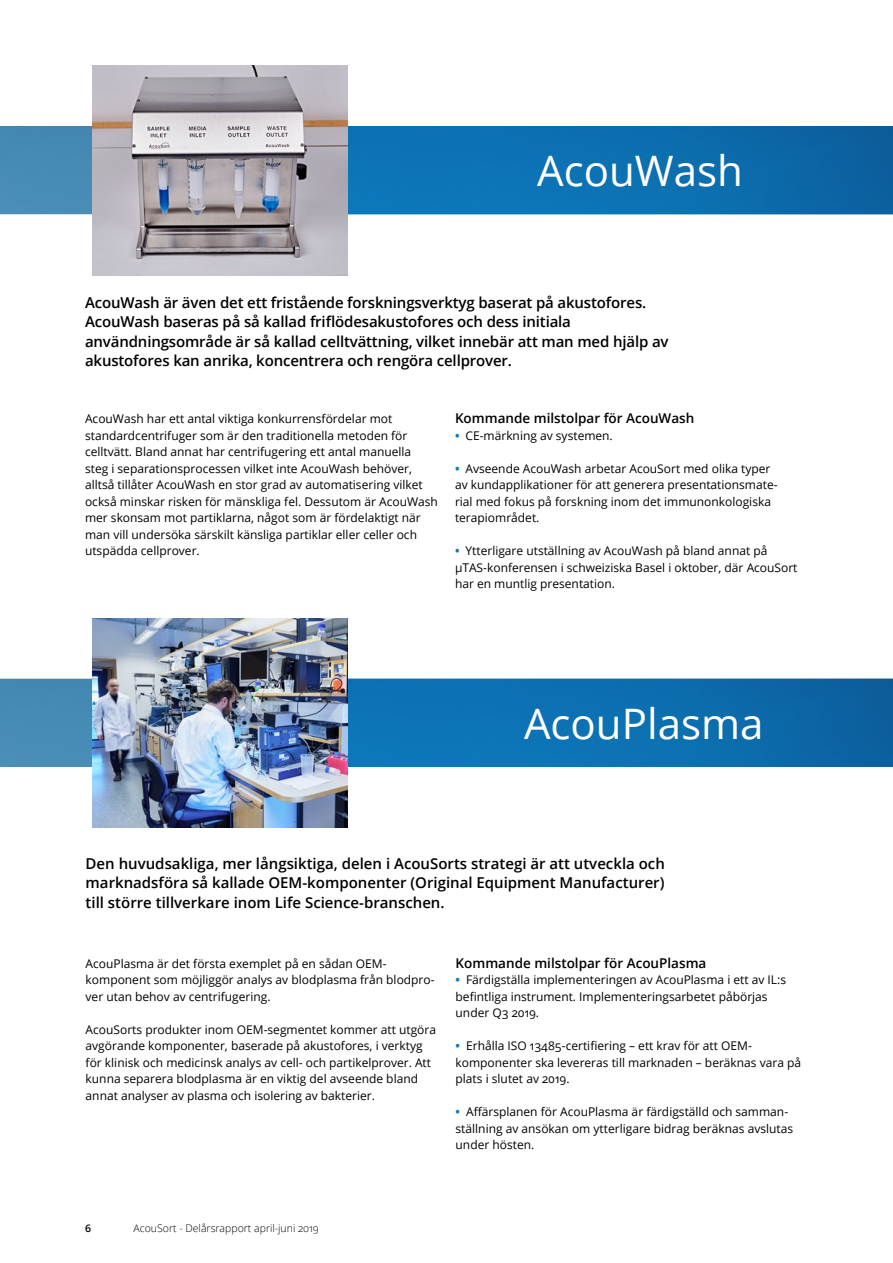
<style>
.page{position:relative;width:893px;height:1263px;background:#fff}
.page>*{position:absolute;margin:0;border:0;box-sizing:border-box;transform-origin:0 0}
.H1_5{font:42px "Open Sans";color:#fff}
.Ingress{font:600 15px/19.5px "Open Sans";letter-spacing:-.01em;color:#000}
.t1{font:600 13.5px "Open Sans";color:#000}
.t2{font:12px/16.5px "Open Sans";color:#000}
.t3{font:300 10.5px "Open Sans";color:#000}
.t4{font:600 10.5px "Open Sans";color:#000}
.s1{font-weight:700;color:#1478bd}
</style>
<div class="page">
<img style="left:0;top:126px;width:893px;height:88px">
<img style="left:0;top:679px;width:893px;height:88px">
<img style="left:92px;top:618px;width:255px;height:210px">
<img style="left:92px;top:65px;width:255px;height:210px">
<p class="H1_5" style="left:537px;top:142px;width:207px">AcouWash</p>
<p class="Ingress" style="left:85px;top:292px;width:585px">AcouWash är även det ett fristående forskningsverktyg baserat på akustofores.<br>AcouWash baseras på så kallad friflödesakustofores och dess initiala användningsområde är så kallad celltvättning, vilket innebär att man med hjälp av akustofores kan anrika, koncentrera och rengöra cellprover.</p>
<p class="t2" style="left:85px;top:410px;width:354px">AcouWash har ett antal viktiga konkurrensfördelar mot standardcentrifuger som är den traditionella metoden för celltvätt. Bland annat har centrifugering ett antal manuella<br>steg i separationsprocessen vilket inte AcouWash behöver, alltså tillåter AcouWash en stor grad av automatisering vilket också minskar risken för mänskliga fel. Dessutom är AcouWash mer skonsam mot partiklarna, något som är fördelaktigt när man vill undersöka särskilt känsliga partiklar eller celler och utspädda cellprover.</p>
<h4 class="t1" style="left:455px;top:409px;width:241px">Kommande milstolpar för AcouWash</h4>
<p class="t2" style="left:455px;top:427px;width:159px"><span class="s1">•</span> CE-märkning av systemen.</p>
<p class="t2" style="left:455px;top:460px;width:324px"><span class="s1">•</span> Avseende AcouWash arbetar AcouSort med olika typer av kundapplikationer för att generera presentationsmate&shy;rial med fokus på forskning inom det immunonkologiska terapiområdet.</p>
<p class="t2" style="left:455px;top:542px;width:344px"><span class="s1">•</span> Ytterligare utställning av AcouWash på bland annat på µTAS-konferensen i schweiziska Basel i oktober, där AcouSort har en muntlig presentation.</p>
<p class="H1_5" style="left:524px;top:695px;width:241px">AcouPlasma</p>
<p class="Ingress" style="left:86px;top:853px;width:581px;text-align:justify">Den huvudsakliga, mer långsiktiga, delen i AcouSorts strategi är att utveckla och marknadsföra så kallade OEM-komponenter (Original Equipment Manufacturer) till större tillverkare inom Life Science-branschen.</p>
<p class="t2" style="left:86px;top:955px;width:350px">AcouPlasma är det första exemplet på en sådan OEM&shy;komponent som möjliggör analys av blodplasma från blodpro&shy;ver utan behov av centrifugering.</p>
<p class="t2" style="left:86px;top:1021px;width:352px">AcouSorts produkter inom OEM-segmentet kommer att utgöra avgörande komponenter, baserade på akustofores, i verktyg för klinisk och medicinsk analys av cell- och partikelprover. Att kunna separera blodplasma är en viktig del avseende bland annat analyser av plasma och isolering av bakterier.</p>
<h4 class="t1" style="left:456px;top:953px;width:252px">Kommande milstolpar för AcouPlasma</h4>
<p class="t2" style="left:456px;top:971px;width:332px"><span class="s1">•</span> Färdigställa implementeringen av AcouPlasma i ett av IL:s befintliga instrument. Implementeringsarbetet påbörjas under Q3 2019.</p>
<p class="t2" style="left:456px;top:1037px;width:347px"><span class="s1">•</span> Erhålla ISO 13485-certifiering – ett krav för att OEM&shy;komponenter ska levereras till marknaden – beräknas vara på plats i slutet av 2019.</p>
<p class="t2" style="left:456px;top:1103px;width:339px"><span class="s1">•</span> Affärsplanen för AcouPlasma är färdigställd och samman&shy;ställning av ansökan om ytterligare bidrag beräknas avslutas under hösten.</p>
<p class="t4" style="left:85px;top:1221px;width:7px">6</p>
<p class="t3" style="left:134px;top:1221px;width:187px">AcouSort - Delårsrapport april-juni 2019</p>
</div>
